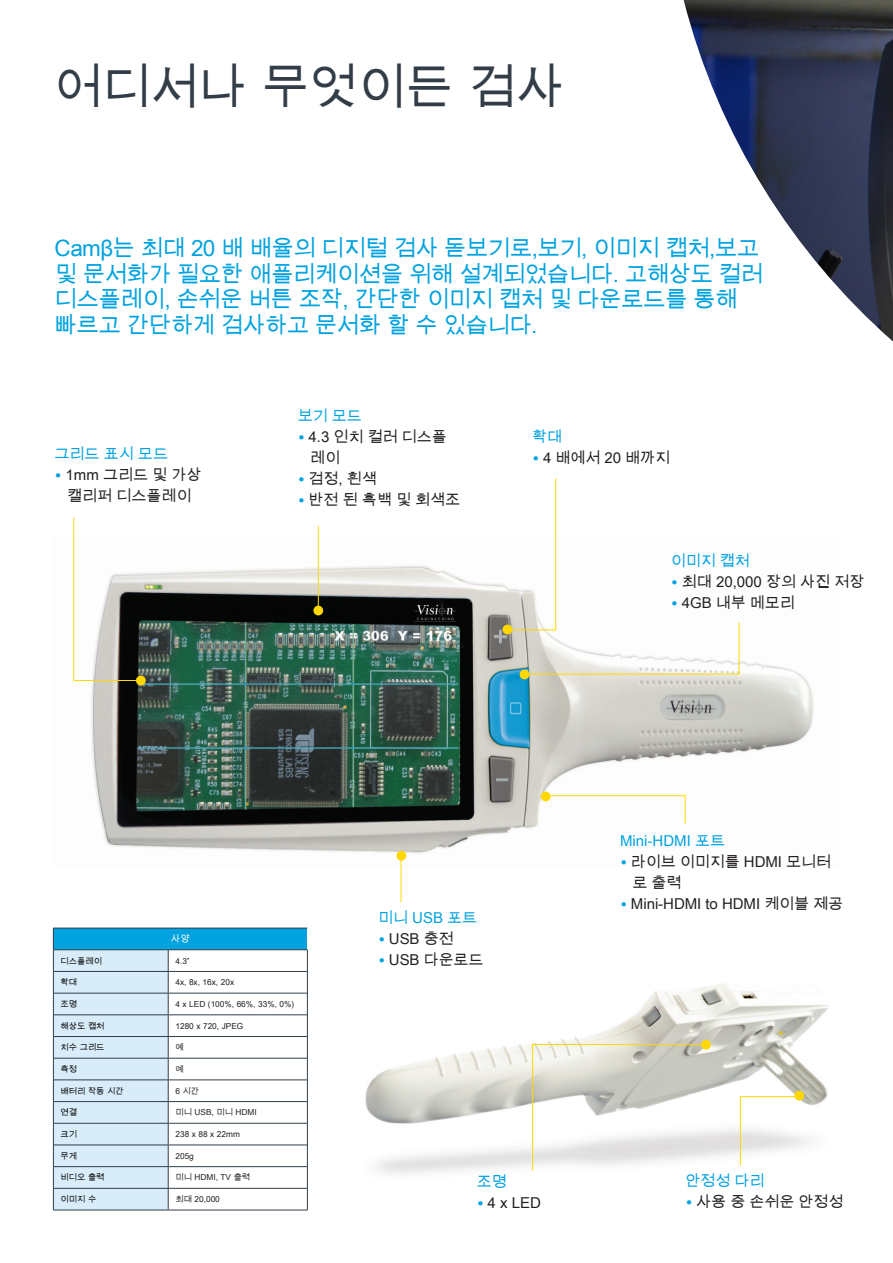
<style>
.page{position:relative;width:893px;height:1263px;background:#fff}
.page>*{position:absolute;margin:0;border:0;box-sizing:border-box;transform-origin:0 0}
.t1{font:48px "Arial Unicode MS";color:#323d47}
.t2{font:22.5px/25.5px "Arial Unicode MS";letter-spacing:-.025em;color:#00a2df}
.t3{font:15px/21px "Arial Unicode MS";letter-spacing:-.005em;color:#231f20}
.t4{font:15px "Arial Unicode MS";color:#00a2df}
.t5{font:9.6px "Arial Unicode MS";color:#fff}
.t6{font:8.25px "Arial Unicode MS";color:#231f20}
.t7{font:8.25px "Arial Unicode MS";color:#000}
.s1{font-family:"Calibri";font-weight:300;color:#00a2df}
</style>
<div class="page">
<img style="left:365px;top:983px;width:464px;height:191px">
<img style="left:684px;top:0;width:209px;height:341px">
<img style="left:74px;top:536px;width:740px;height:331px">
<svg style="left:53px;top:928px;width:255px;height:282px"></svg>
<hr style="left:53px;top:1210px;width:115px;height:1px;background:#313e48">
<hr style="left:168px;top:1210px;width:140px;height:1px;background:#313e48">
<hr style="left:73px;top:518px;width:1px;height:163px;background:#ffd801">
<div style="left:137px;top:676px;width:8px;height:9px;background:#ffd801;border-radius:50%"></div>
<div style="left:136px;top:676px;width:10px;height:9px;border:2px solid #ffd801;border-radius:50%"></div>
<hr style="left:74px;top:680px;width:67px;height:1px;background:#ffd801">
<div style="left:314px;top:606px;width:8px;height:9px;background:#ffd801;border-radius:50%"></div>
<div style="left:313px;top:606px;width:10px;height:9px;border:2px solid #ffd801;border-radius:50%"></div>
<hr style="left:318px;top:526px;width:1px;height:87px;background:#ffd801">
<div style="left:702px;top:1040px;width:8px;height:9px;background:#ffd801;border-radius:50%"></div>
<div style="left:701px;top:1040px;width:10px;height:9px;border:2px solid #ffd801;border-radius:50%"></div>
<hr style="left:532px;top:1044px;width:175px;height:1px;background:#ffd801">
<hr style="left:532px;top:1044px;width:1px;height:126px;background:#ffd801">
<div style="left:503px;top:625px;width:9px;height:9px;background:#ffd801;border-radius:50%"></div>
<div style="left:503px;top:625px;width:9px;height:9px;border:2px solid #ffd801;border-radius:50%"></div>
<hr style="left:507px;top:629px;width:49px;height:1px;background:#ffd801">
<hr style="left:555px;top:478px;width:1px;height:152px;background:#ffd801">
<div style="left:397px;top:852px;width:8px;height:8px;background:#ffd801;border-radius:50%"></div>
<div style="left:396px;top:851px;width:10px;height:10px;border:2px solid #ffd801;border-radius:50%"></div>
<hr style="left:401px;top:856px;width:1px;height:46px;background:#ffd801">
<div style="left:542px;top:792px;width:8px;height:9px;background:#ffd801;border-radius:50%"></div>
<div style="left:541px;top:792px;width:10px;height:9px;border:2px solid #ffd801;border-radius:50%"></div>
<hr style="left:546px;top:795px;width:139px;height:1px;background:#ffd801">
<svg style="left:685px;top:795px;width:1px;height:28px"></svg>
<div style="left:520px;top:670px;width:9px;height:9px;background:#ffd801;border-radius:50%"></div>
<div style="left:520px;top:670px;width:9px;height:9px;border:2px solid #ffd801;border-radius:50%"></div>
<hr style="left:525px;top:674px;width:214px;height:1px;background:#ffd801">
<hr style="left:739px;top:622px;width:1px;height:52px;background:#ffd801">
<div style="left:795px;top:1091px;width:8px;height:9px;background:#ffd801;border-radius:50%"></div>
<div style="left:794px;top:1091px;width:10px;height:9px;border:2px solid #ffd801;border-radius:50%"></div>
<hr style="left:740px;top:1096px;width:1px;height:69px;background:#ffd801">
<hr style="left:740px;top:1096px;width:60px;height:1px;background:#ffd801">
<h1 class="t1" style="left:55px;top:52px;width:511px">어디서나 무엇이든 검사</h1>
<h2 class="t2" style="left:55px;top:235px;width:710px">Camβ는 최대 20 배 배율의 디지털 검사 돋보기로,보기, 이미지 캡처,보고 및 문서화가 필요한 애플리케이션을 위해 설계되었습니다. 고해상도 컬러 디스플레이, 손쉬운 버튼 조작, 간단한 이미지 캡처 및 다운로드를 통해 빠르고 간단하게 검사하고 문서화 할 수 있습니다.</h2>
<p class="t4" style="left:55px;top:442px;width:115px">그리드 표시 모드</p>
<p class="t3" style="left:55px;top:463px;width:148px;text-align:center"><span class="s1">•</span> 1mm 그리드 및 가상 캘리퍼 디스플레이</p>
<p class="t4" style="left:298px;top:405px;width:66px">보기 모드</p>
<p class="t3" style="left:310px;top:426px;width:138px;text-indent:-13px"><span class="s1">•</span> 4.3 인치 컬러 디스플 레이</p>
<p class="t3" style="left:298px;top:468px;width:81px"><span class="s1">•</span> 검정, 흰색</p>
<p class="t3" style="left:298px;top:489px;width:164px"><span class="s1">•</span> 반전 된 흑백 및 회색조</p>
<p class="t4" style="left:532px;top:426px;width:31px">확대</p>
<p class="t3" style="left:532px;top:447px;width:139px"><span class="s1">•</span> 4 배에서 20 배까지</p>
<p class="t4" style="left:671px;top:549px;width:80px">이미지 캡처</p>
<p class="t3" style="left:671px;top:571px;width:195px"><span class="s1">•</span> 최대 20,000 장의 사진 저장</p>
<p class="t3" style="left:671px;top:592px;width:125px"><span class="s1">•</span> 4GB 내부 메모리</p>
<p class="t5" style="left:171px;top:932px;width:21px">사양</p>
<p class="t7" style="left:61px;top:955px;width:43px">디스플레이</p>
<p class="t6" style="left:175px;top:955px;width:16px">4.3”</p>
<p class="t7" style="left:61px;top:976px;width:18px">확대</p>
<p class="t6" style="left:175px;top:976px;width:60px">4x, 8x, 16x, 20x</p>
<p class="t7" style="left:61px;top:998px;width:18px">조명</p>
<p class="t6" style="left:175px;top:998px;width:120px">4 x LED (100%, 66%, 33%, 0%)</p>
<p class="t7" style="left:61px;top:1020px;width:45px">해상도 캡처</p>
<p class="t6" style="left:175px;top:1020px;width:69px">1280 x 720, JPEG</p>
<p class="t7" style="left:61px;top:1041px;width:45px">치수 그리드</p>
<p class="t6" style="left:175px;top:1041px;width:10px">예</p>
<p class="t7" style="left:61px;top:1063px;width:18px">측정</p>
<p class="t6" style="left:175px;top:1063px;width:10px">예</p>
<p class="t7" style="left:61px;top:1085px;width:65px">배터리 작동 시간</p>
<p class="t6" style="left:175px;top:1085px;width:25px">6 시간</p>
<p class="t7" style="left:61px;top:1106px;width:18px">연결</p>
<p class="t6" style="left:175px;top:1106px;width:83px">미니 USB, 미니 HDMI</p>
<p class="t7" style="left:61px;top:1128px;width:18px">크기</p>
<p class="t6" style="left:175px;top:1128px;width:66px">238 x 88 x 22mm</p>
<p class="t7" style="left:61px;top:1150px;width:18px">무게</p>
<p class="t6" style="left:175px;top:1150px;width:20px">205g</p>
<p class="t7" style="left:61px;top:1171px;width:45px">비디오 출력</p>
<p class="t6" style="left:175px;top:1171px;width:76px">미니 HDMI, TV 출력</p>
<p class="t7" style="left:61px;top:1193px;width:37px">이미지 수</p>
<p class="t6" style="left:175px;top:1193px;width:46px">최대 20,000</p>
<p class="t4" style="left:378px;top:907px;width:101px">미니 USB 포트</p>
<p class="t3" style="left:378px;top:928px;width:77px"><span class="s1">•</span> USB 충전</p>
<p class="t3" style="left:378px;top:949px;width:107px"><span class="s1">•</span> USB 다운로드</p>
<p class="t4" style="left:620px;top:829px;width:106px">Mini-HDMI 포트</p>
<p class="t3" style="left:632px;top:851px;width:200px;text-indent:-12px"><span class="s1">•</span> 라이브 이미지를 HDMI 모니터 로 출력</p>
<p class="t3" style="left:620px;top:893px;width:225px"><span class="s1">•</span> Mini-HDMI to HDMI 케이블 제공</p>
<p class="t4" style="left:477px;top:1171px;width:31px">조명</p>
<p class="t3" style="left:477px;top:1192px;width:66px"><span class="s1">•</span> 4 x LED</p>
<p class="t4" style="left:685px;top:1170px;width:81px">안정성 다리</p>
<p class="t3" style="left:685px;top:1191px;width:159px"><span class="s1">•</span> 사용 중 손쉬운 안정성</p>
</div>
